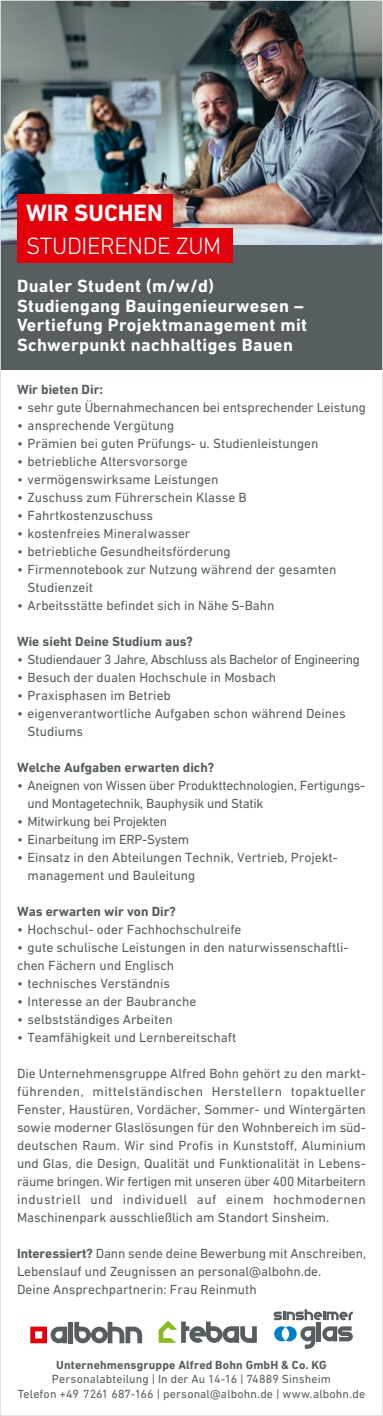
<style>
.page{position:relative;width:383px;height:1416px;background:#fff}
.page>*{position:absolute;margin:0;border:0;box-sizing:border-box;transform-origin:0 0}
.t1{font:300 24px "DIN Next LT Pro";letter-spacing:-.015em;color:#fff}
.t2{font:700 24px "DIN Next LT Pro";color:#fff}
.t3{font:700 18px/19.5px "DIN Next LT Pro";letter-spacing:.02em;color:#fff}
.t4{font:13.5px/18px "DIN Next LT Pro";color:#565e61}
.t5{font:13.5px/18px "DIN Next LT Pro";letter-spacing:-.02em;color:#565e61}
.t6{font:700 13.5px "DIN Next LT Pro";color:#565e61}
.t7{font:13.5px "DIN Next LT Pro";letter-spacing:-.03em;color:#565e61}
.t8{font:12px/14.4px "DIN Next LT Pro";letter-spacing:.01em;color:#565e61;text-align:center}
.t9{font:700 12px "DIN Next LT Pro";letter-spacing:.015em;color:#565e61}
.s1{font-weight:700}
</style>
<div class="page">
<div style="left:0;top:113px;width:383px;height:257px;background:#565e61"></div>
<img style="left:2px;top:2px;width:379px;height:242px">
<div style="left:17px;top:228px;width:216px;height:35px;background:#e3000b"></div>
<div style="left:17px;top:194px;width:156px;height:35px;background:#e3000b"></div>
<svg style="left:30px;top:1327px;width:37px;height:16px"></svg>
<svg style="left:74px;top:1322px;width:68px;height:21px"></svg>
<div style="left:68px;top:1322px;width:5px;height:21px;background:#565e61"></div>
<svg style="left:158px;top:1320px;width:99px;height:23px"></svg>
<svg style="left:274px;top:1326px;width:41px;height:23px"></svg>
<svg style="left:322px;top:1326px;width:31px;height:15px"></svg>
<div style="left:316px;top:1322px;width:5px;height:19px;background:#565e61"></div>
<svg style="left:273px;top:1309px;width:80px;height:11px"></svg>
<h1 class="t2" style="left:26px;top:198px;width:138px">WIR SUCHEN</h1>
<h1 class="t1" style="left:26px;top:232px;width:196px">STUDIERENDE ZUM</h1>
<h2 class="t3" style="left:17px;top:276px;width:291px">Dualer Student (m/w/d)<br>Studiengang Bauingenieurwesen –<br>Vertiefung Projektmanagement mit<br>Schwerpunkt nachhaltiges Bauen</h2>
<p class="t6" style="left:17px;top:382px;width:88px">Wir bieten Dir:</p>
<p class="t4" style="left:17px;top:398px;width:350px">• sehr gute Übernahmechancen bei entsprechender Leistung</p>
<p class="t4" style="left:17px;top:416px;width:159px">• ansprechende Vergütung</p>
<p class="t4" style="left:17px;top:434px;width:303px">• Prämien bei guten Prüfungs- u. Studienleistungen</p>
<p class="t4" style="left:17px;top:452px;width:172px">• betriebliche Altersvorsorge</p>
<p class="t4" style="left:17px;top:470px;width:203px">• vermögenswirksame Leistungen</p>
<p class="t4" style="left:17px;top:488px;width:231px">• Zuschuss zum Führerschein Klasse B</p>
<p class="t4" style="left:17px;top:506px;width:137px">• Fahrtkostenzuschuss</p>
<p class="t4" style="left:17px;top:524px;width:175px">• kostenfreies Mineralwasser</p>
<p class="t4" style="left:17px;top:542px;width:215px">• betriebliche Gesundheitsförderung</p>
<p class="t4" style="left:28px;top:560px;width:310px;text-indent:-11px">• Firmennotebook zur Nutzung während der gesamten<br>Studienzeit</p>
<p class="t4" style="left:17px;top:596px;width:259px">• Arbeitsstätte befindet sich in Nähe S-Bahn</p>
<p class="t6" style="left:17px;top:633px;width:177px">Wie sieht Deine Studium aus?</p>
<p class="t7" style="left:17px;top:652px;width:344px">• Studiendauer 3 Jahre, Abschluss als Bachelor of Engineering</p>
<p class="t4" style="left:17px;top:668px;width:260px">• Besuch der dualen Hochschule in Mosbach</p>
<p class="t4" style="left:17px;top:686px;width:155px">• Praxisphasen im Betrieb</p>
<p class="t4" style="left:28px;top:704px;width:319px;text-indent:-11px">• eigenverantwortliche Aufgaben schon während Deines<br>Studiums</p>
<p class="t6" style="left:17px;top:759px;width:199px">Welche Aufgaben erwarten dich?</p>
<p class="t5" style="left:28px;top:776px;width:339px;text-indent:-11px">• Aneignen von Wissen über Produkttechnologien, Fertigungs&shy;und Montagetechnik, Bauphysik und Statik</p>
<p class="t5" style="left:17px;top:812px;width:151px">• Mitwirkung bei Projekten</p>
<p class="t5" style="left:17px;top:830px;width:174px">• Einarbeitung im ERP-System</p>
<p class="t4" style="left:28px;top:848px;width:312px;text-indent:-11px">• Einsatz in den Abteilungen Technik, Vertrieb, Projekt&shy;management und Bauleitung</p>
<p class="t6" style="left:17px;top:903px;width:160px">Was erwarten wir von Dir?</p>
<p class="t4" style="left:17px;top:920px;width:226px">• Hochschul- oder Fachhochschulreife</p>
<p class="t4" style="left:17px;top:938px;width:333px">• gute schulische Leistungen in den naturwissenschaftli&shy;chen Fächern und Englisch</p>
<p class="t4" style="left:17px;top:974px;width:155px">• technisches Verständnis</p>
<p class="t4" style="left:17px;top:992px;width:181px">• Interesse an der Baubranche</p>
<p class="t4" style="left:17px;top:1010px;width:157px">• selbstständiges Arbeiten</p>
<p class="t4" style="left:17px;top:1028px;width:221px">• Teamfähigkeit und Lernbereitschaft</p>
<p class="t4" style="left:17px;top:1064px;width:350px;text-align:justify">Die Unternehmensgruppe Alfred Bohn gehört zu den markt&shy;führenden, mittelständischen Herstellern topaktueller Fenster, Haustüren, Vordächer, Sommer- und Wintergärten sowie moderner Glaslösungen für den Wohnbereich im süd&shy;deutschen Raum. Wir sind Profis in Kunststoff, Aluminium und Glas, die Design, Qualität und Funktionalität in Lebens&shy;räume bringen. Wir fertigen mit unseren über 400 Mitarbeitern industriell und individuell auf einem hochmodernen Maschinenpark ausschließlich am Standort Sinsheim.</p>
<p class="t4" style="left:17px;top:1244px;width:350px"><span class="s1">Interessiert?</span> Dann sende deine Bewerbung mit Anschreiben,<br>Lebenslauf und Zeugnissen an personal@albohn.de.<br>Deine Ansprechpartnerin: Frau Reinmuth</p>
<p class="t9" style="left:56px;top:1358px;width:272px">Unternehmensgruppe Alfred Bohn GmbH &amp; Co. KG</p>
<p class="t8" style="left:18px;top:1372px;width:349px">Personalabteilung | In der Au 14-16 | 74889 Sinsheim<br>Telefon +49 7261 687-166 | personal@albohn.de | www.albohn.de</p>
</div>
